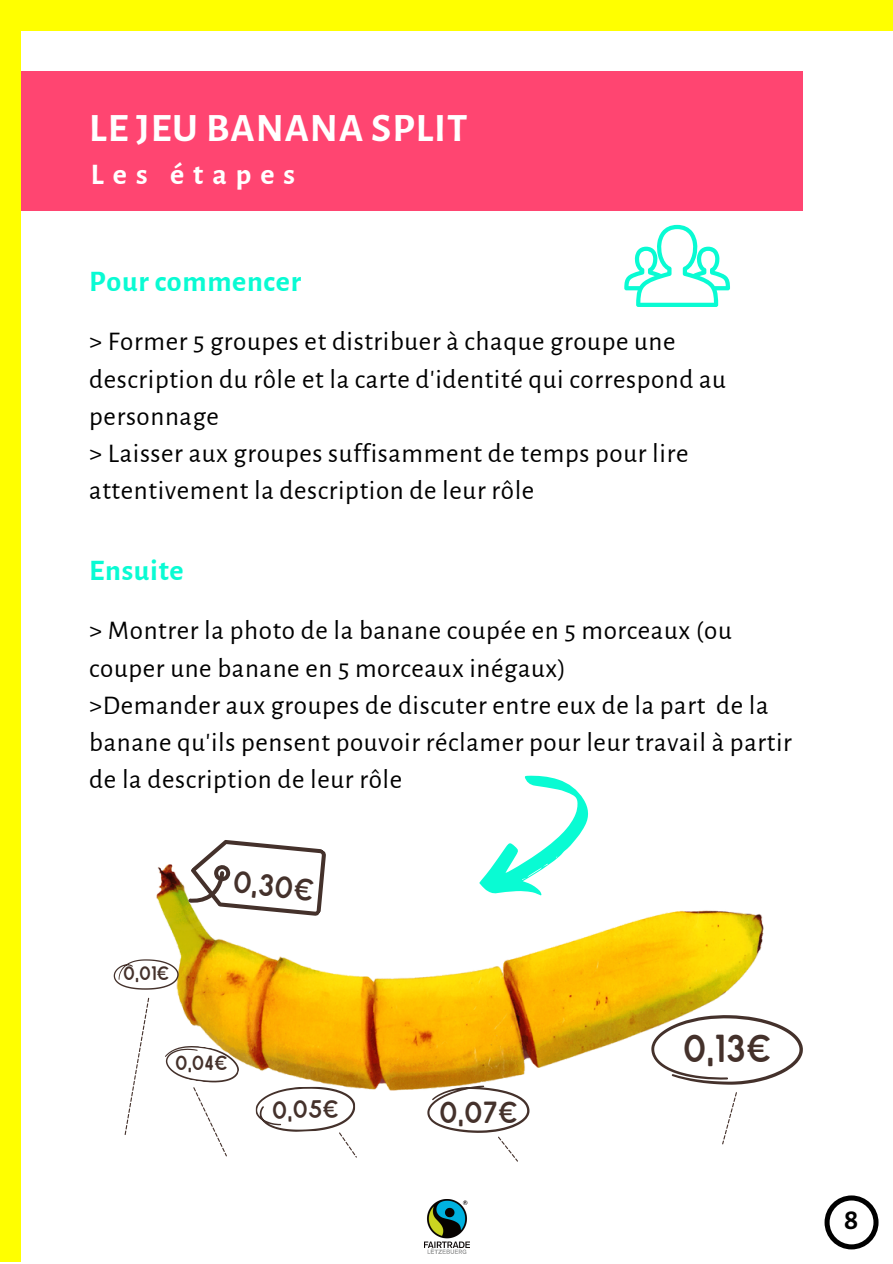
<style>
.page{position:relative;width:893px;height:1264px;background:#fff}
.page>*{position:absolute;margin:0;border:0;box-sizing:border-box;transform-origin:0 0}
.t1{font:700 40.5px "Alegreya Sans";letter-spacing:.025em;color:#fff}
.t2{font:37.35px "Sailors";color:#44312b}
.t3{font:700 30px "Alegreya Sans";letter-spacing:.025em;color:#09fbd3}
.t4{font:700 30px "Alegreya Sans";letter-spacing:.3em;color:#fff}
.t5{font:30px "Sailors";color:#44312b}
.t6{font:700 30px "Alegreya Sans";color:#000}
.t7{font:29.25px "Sailors";color:#44312b}
.t8{font:27px/37px "Alegreya Sans";letter-spacing:.025em;color:#000}
.t9{font:24px "Sailors";color:#44312b}
.t10{font:19.65px "Sailors";color:#44312b}
.t11{font:18.6px "Sailors";color:#44312b}
</style>
<div class="page">
<svg style="left:624px;top:225px;width:106px;height:82px"></svg>
<svg style="left:824px;top:1195px;width:54px;height:54px"></svg>
<svg style="left:503px;top:775px;width:85px;height:76px"></svg>
<img style="left:134px;top:851px;width:630px;height:260px">
<svg style="left:114px;top:840px;width:237px;height:149px"></svg>
<svg style="left:651px;top:1014px;width:151px;height:70px"></svg>
<svg style="left:124px;top:997px;width:25px;height:138px"></svg>
<svg style="left:162px;top:1041px;width:80px;height:115px"></svg>
<svg style="left:427px;top:1085px;width:102px;height:76px"></svg>
<svg style="left:255px;top:1085px;width:102px;height:72px"></svg>
<svg style="left:722px;top:1092px;width:15px;height:52px"></svg>
<div style="left:21px;top:72px;width:782px;height:139px;background:#ff4571"></div>
<div style="left:0;top:0;width:21px;height:1262px;background:#ff0"></div>
<div style="left:0;top:0;width:892px;height:30px;background:#ff0"></div>
<img style="left:424px;top:1199px;width:45px;height:54px">
<h1 class="t1" style="left:89px;top:109px;width:379px">LE JEU BANANA SPLIT</h1>
<p class="t4" style="left:91px;top:160px;width:206px">Les étapes</p>
<p class="t3" style="left:89px;top:267px;width:213px">Pour commencer</p>
<p class="t8" style="left:89px;top:324px;width:638px">&gt; Former 5 groupes et distribuer à chaque groupe une description du rôle et la carte d'identité qui correspond au personnage<br>&gt; Laisser aux groupes suffisamment de temps pour lire attentivement la description de leur rôle</p>
<p class="t3" style="left:89px;top:556px;width:96px">Ensuite</p>
<p class="t8" style="left:89px;top:613px;width:704px">&gt; Montrer la photo de la banane coupée en 5 morceaux (ou couper une banane en 5 morceaux inégaux)<br>&gt;Demander aux groupes de discuter entre eux de la part de la banane qu'ils pensent pouvoir réclamer pour leur travail à partir de la description de leur rôle</p>
<p class="t11" style="left:123px;top:966px;width:48px">0,01€</p>
<p class="t5" style="left:234px;top:870px;width:83px;rotate:7deg">0,30€</p>
<p class="t10" style="left:175px;top:1055px;width:54px">0,04€</p>
<p class="t9" style="left:272px;top:1101px;width:68px;rotate:-1deg">0,05€</p>
<p class="t7" style="left:439px;top:1101px;width:80px">0,07€</p>
<h2 class="t2" style="left:682px;top:1034px;width:90px">0,13€</h2>
<p class="t6" style="left:843px;top:1205px;width:16px">8</p>
</div>
